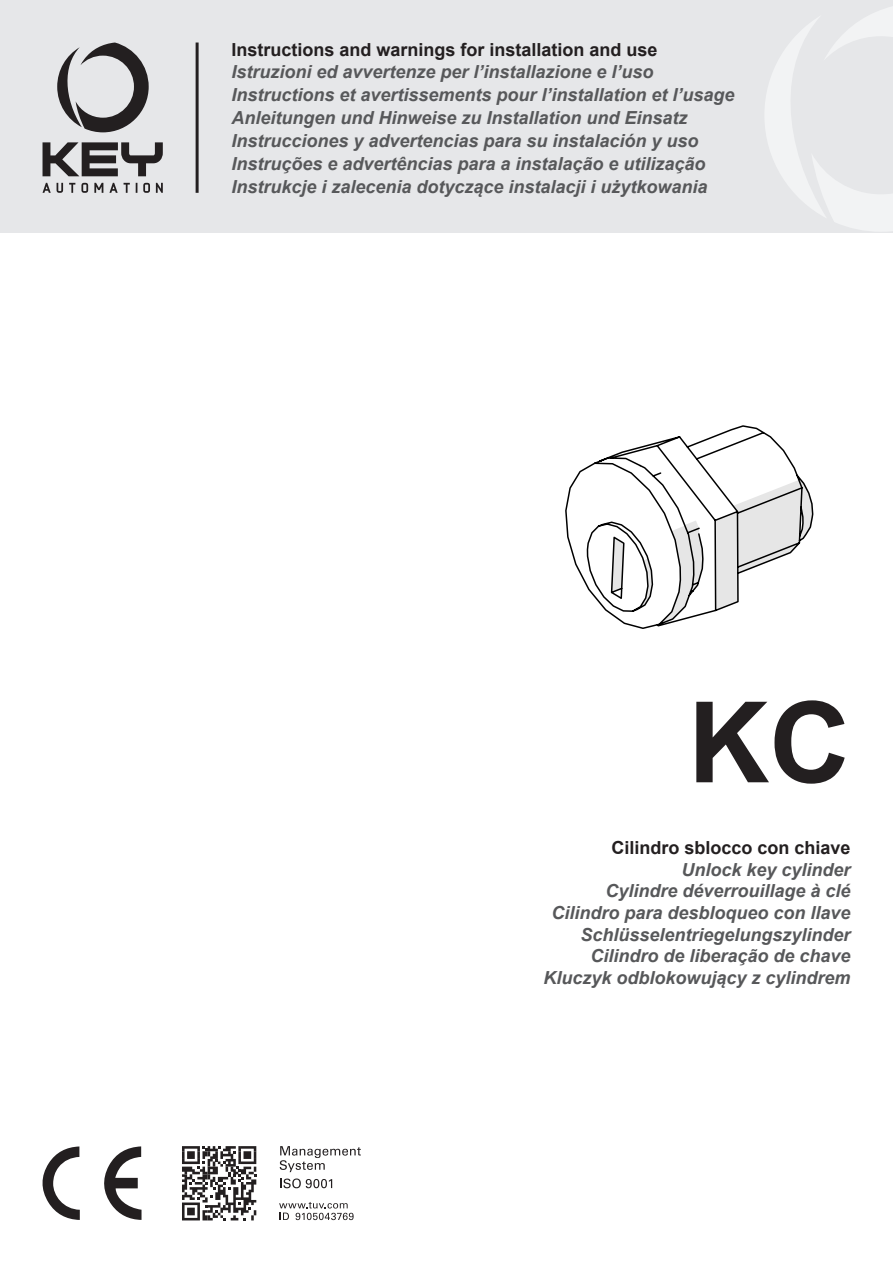
<style>
.page{position:relative;width:893px;height:1263px;background:#fff}
.page>*{position:absolute;margin:0;border:0;box-sizing:border-box;transform-origin:0 0}
.t1{font:700 112.5px "Arial";color:#231f20}
.t2{font:italic 700 18px "Arial";color:#57585a}
.t3{font:700 18px "Arial";color:#231f20}
</style>
<div class="page">
<div style="left:0;top:0;width:893px;height:232px;background:#e6e7e9"></div>
<svg style="left:765px;top:7px;width:128px;height:224px"></svg>
<svg style="left:43px;top:183px;width:120px;height:10px"></svg>
<svg style="left:43px;top:142px;width:120px;height:34px"></svg>
<svg style="left:57px;top:43px;width:92px;height:89px"></svg>
<hr style="left:196px;top:43px;width:3px;height:150px;background:#231f20">
<svg style="left:279px;top:1202px;width:75px;height:18px"></svg>
<svg style="left:280px;top:1146px;width:81px;height:26px"></svg>
<svg style="left:280px;top:1178px;width:52px;height:10px"></svg>
<svg style="left:182px;top:1146px;width:74px;height:74px"></svg>
<svg style="left:42px;top:1146px;width:100px;height:74px"></svg>
<svg style="left:565px;top:425px;width:249px;height:204px"></svg>
<p class="t3" style="left:231px;top:37px;width:428px">Instructions and warnings for installation and use</p>
<p class="t2" style="left:231px;top:60px;width:424px">Istruzioni ed avvertenze per l’installazione e l’uso</p>
<p class="t2" style="left:231px;top:83px;width:505px">Instructions et avertissements pour l’installation et l’usage</p>
<p class="t2" style="left:231px;top:106px;width:458px">Anleitungen und Hinweise zu Installation und Einsatz</p>
<p class="t2" style="left:231px;top:129px;width:469px">Instrucciones y advertencias para su instalación y uso</p>
<p class="t2" style="left:231px;top:152px;width:476px">Instruções e advertências para a instalação e utilização</p>
<p class="t2" style="left:231px;top:174px;width:478px">Instrukcje i zalecenia dotyczące instalacji i użytkowania</p>
<p class="t1" style="left:688px;top:663px;width:164px">KC</p>
<p class="t3" style="left:611px;top:835px;width:241px">Cilindro sblocco con chiave</p>
<p class="t2" style="left:681px;top:857px;width:171px">Unlock key cylinder</p>
<p class="t2" style="left:605px;top:879px;width:247px">Cylindre déverrouillage à clé</p>
<p class="t2" style="left:551px;top:901px;width:301px">Cilindro para desbloqueo con llave</p>
<p class="t2" style="left:580px;top:922px;width:272px">Schlüsselentriegelungszylinder</p>
<p class="t2" style="left:590px;top:944px;width:262px">Cilindro de liberação de chave</p>
<p class="t2" style="left:543px;top:965px;width:309px">Kluczyk odblokowujący z cylindrem</p>
</div>
